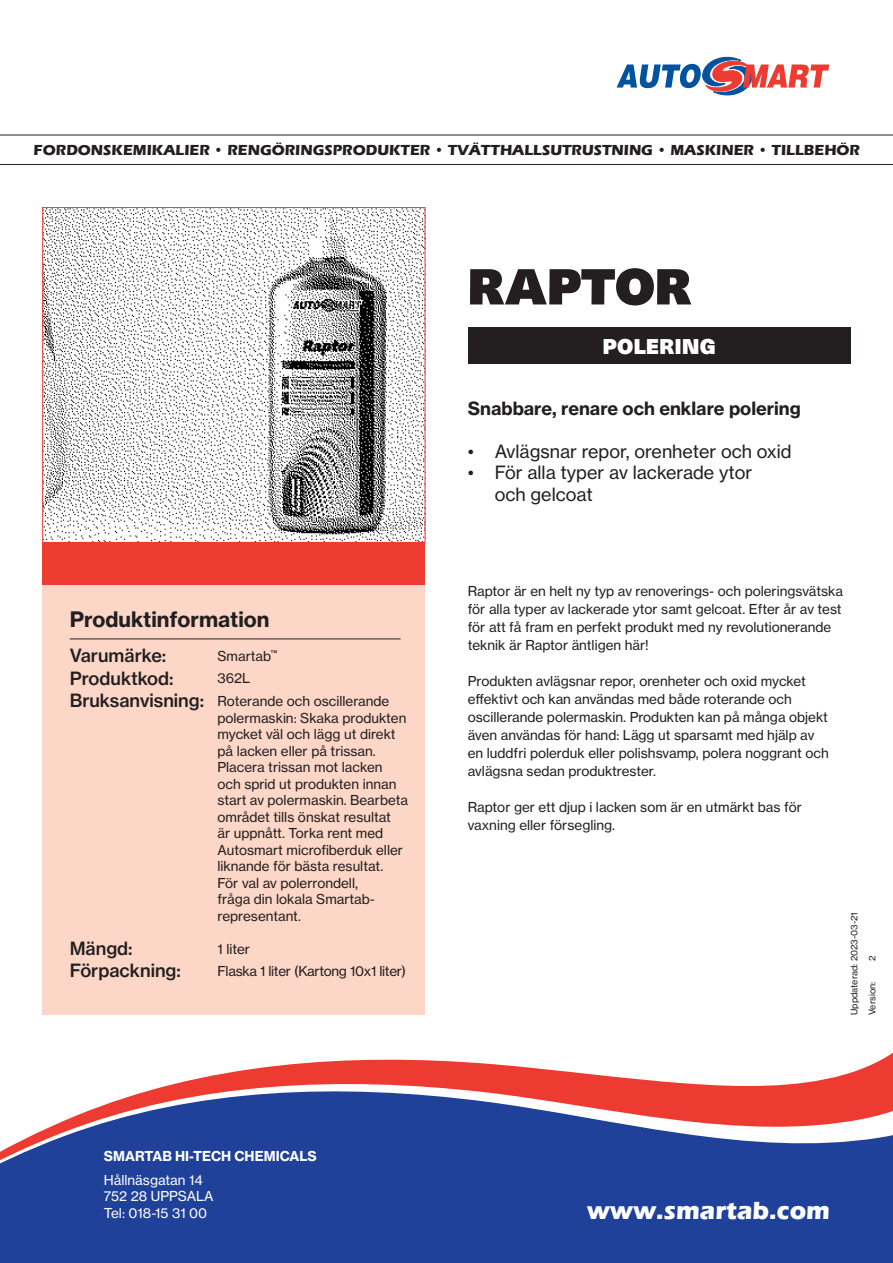
<style>
.page{position:relative;width:893px;height:1263px;background:#fff}
.page>*{position:absolute;margin:0;border:0;box-sizing:border-box;transform-origin:0 0}
.t1{font:900 51px "Syntax";color:#231f20}
.t2{font:700 25.5px "Eras ITC";color:#fff}
.t3{font:21px "N Haas Grotesk TX Pro 75 Bd";color:#231f20}
.t4{font:21px "Neue Haas Unica W1 G X Black";color:#fff}
.t5{font:18px/21.6px "N Haas Grotesk TX Pro 55 Rg";color:#231f20}
.t6{font:18px "N Haas Grotesk TX Pro 65 Md";color:#231f20}
.t7{font:18px "N Haas Grotesk TX Pro 75 Bd";color:#231f20}
.t8{font:700 15px "Eras ITC";color:#231f20}
.t9{font:13.5px/16.5px "N Haas Grotesk TX Pro 55 Rg";color:#231f20}
.t10{font:13.5px "N Haas Grotesk TX Pro 55 Rg";color:#fff}
.t11{font:13.5px "N Haas Grotesk TX Pro 55 Rg";letter-spacing:-.02em;color:#231f20}
.t12{font:13.5px "N Haas Grotesk TX Pro 75 Bd";color:#fff}
.t13{font:9px "N Haas Grotesk TX Pro 55 Rg";color:#231f20}
</style>
<div class="page">
<svg style="left:0;top:1052px;width:893px;height:211px;fill:#20419a"></svg>
<svg style="left:617px;top:57px;width:212px;height:38px"></svg>
<svg style="left:0;top:135px;width:893px;height:30px"></svg>
<img style="left:45px;top:209px;width:378px;height:332px">
<div style="left:43px;top:207px;width:382px;height:336px;border:1px solid #ee3b32"></div>
<div style="left:468px;top:327px;width:382px;height:37px;background:#231f20"></div>
<div style="left:43px;top:543px;width:382px;height:42px;background:#ee3b32"></div>
<div style="left:43px;top:585px;width:382px;height:430px;background:#fcd6c7"></div>
<hr style="left:70px;top:639px;width:331px;height:1px;background:#231f20">
<p class="t8" style="left:34px;top:141px;width:828px">FORDONSKEMIKALIER • RENGÖRINGSPRODUKTER • TVÄTTHALLSUTRUSTNING • MASKINER • TILLBEHÖR</p>
<p class="t3" style="left:70px;top:606px;width:201px">Produktinformation</p>
<p class="t6" style="left:70px;top:644px;width:98px">Varumärke:</p>
<p class="t6" style="left:70px;top:667px;width:105px">Produktkod:</p>
<p class="t6" style="left:70px;top:689px;width:136px">Bruksanvisning:</p>
<p class="t9" style="left:217px;top:648px;width:61px">Smartab<sup>™</sup></p>
<p class="t9" style="left:217px;top:670px;width:34px">362L</p>
<p class="t9" style="left:217px;top:693px;width:192px">Roterande och oscillerande polermaskin: Skaka produkten mycket väl och lägg ut direkt på lacken eller på trissan.<br>Placera trissan mot lacken och sprid ut produkten innan start av polermaskin. Bearbeta området tills önskat resultat<br>är uppnått. Torka rent med<br>Autosmart microfiberduk eller liknande för bästa resultat.</p>
<p class="t9" style="left:217px;top:875px;width:159px">För val av polerrondell, fråga din lokala Smartab&shy;representant.</p>
<p class="t6" style="left:70px;top:937px;width:64px">Mängd:</p>
<p class="t6" style="left:70px;top:959px;width:113px">Förpackning:</p>
<p class="t9" style="left:217px;top:940px;width:34px">1 liter</p>
<p class="t11" style="left:217px;top:963px;width:190px">Flaska 1 liter (Kartong 10x1 liter)</p>
<p class="t1" style="left:468px;top:256px;width:225px">RAPTOR</p>
<p class="t4" style="left:602px;top:329px;width:115px">POLERING</p>
<p class="t7" style="left:468px;top:397px;width:335px">Snabbare, renare och enklare polering</p>
<p class="t5" style="left:468px;top:440px;width:325px">• Avlägsnar repor, orenheter och oxid</p>
<p class="t5" style="left:495px;top:462px;width:259px;text-indent:-27px">• För alla typer av lackerade ytor och gelcoat</p>
<p class="t9" style="left:468px;top:582px;width:377px;line-height:18px">Raptor är en helt ny typ av renoverings- och poleringsvätska för alla typer av lackerade ytor samt gelcoat. Efter år av test för att få fram en perfekt produkt med ny revolutionerande teknik är Raptor äntligen här!</p>
<p class="t9" style="left:468px;top:672px;width:363px;line-height:18px">Produkten avlägsnar repor, orenheter och oxid mycket effektivt och kan användas med både roterande och oscillerande polermaskin. Produkten kan på många objekt även användas för hand: Lägg ut sparsamt med hjälp av en luddfri polerduk eller polishsvamp, polera noggrant och avlägsna sedan produktrester.</p>
<p class="t9" style="left:468px;top:798px;width:336px;line-height:18px">Raptor ger ett djup i lacken som är en utmärkt bas för vaxning eller försegling.</p>
<p class="t13" style="left:849px;top:1015px;width:105px;rotate:-90deg">Uppdaterad: 2023-03-21</p>
<p class="t13" style="left:867px;top:961px;width:7px;rotate:-90deg">2</p>
<p class="t13" style="left:867px;top:1015px;width:35px;rotate:-90deg">Version:</p>
<p class="t12" style="left:104px;top:1148px;width:214px">SMARTAB HI-TECH CHEMICALS</p>
<p class="t10" style="left:104px;top:1172px;width:101px">Hållnäsgatan 14</p>
<p class="t10" style="left:104px;top:1188px;width:111px">752 28 UPPSALA</p>
<p class="t10" style="left:104px;top:1204px;width:105px">Tel: 018-15 31 00</p>
<p class="t2" style="left:587px;top:1196px;width:245px">www.smartab.com</p>
</div>
